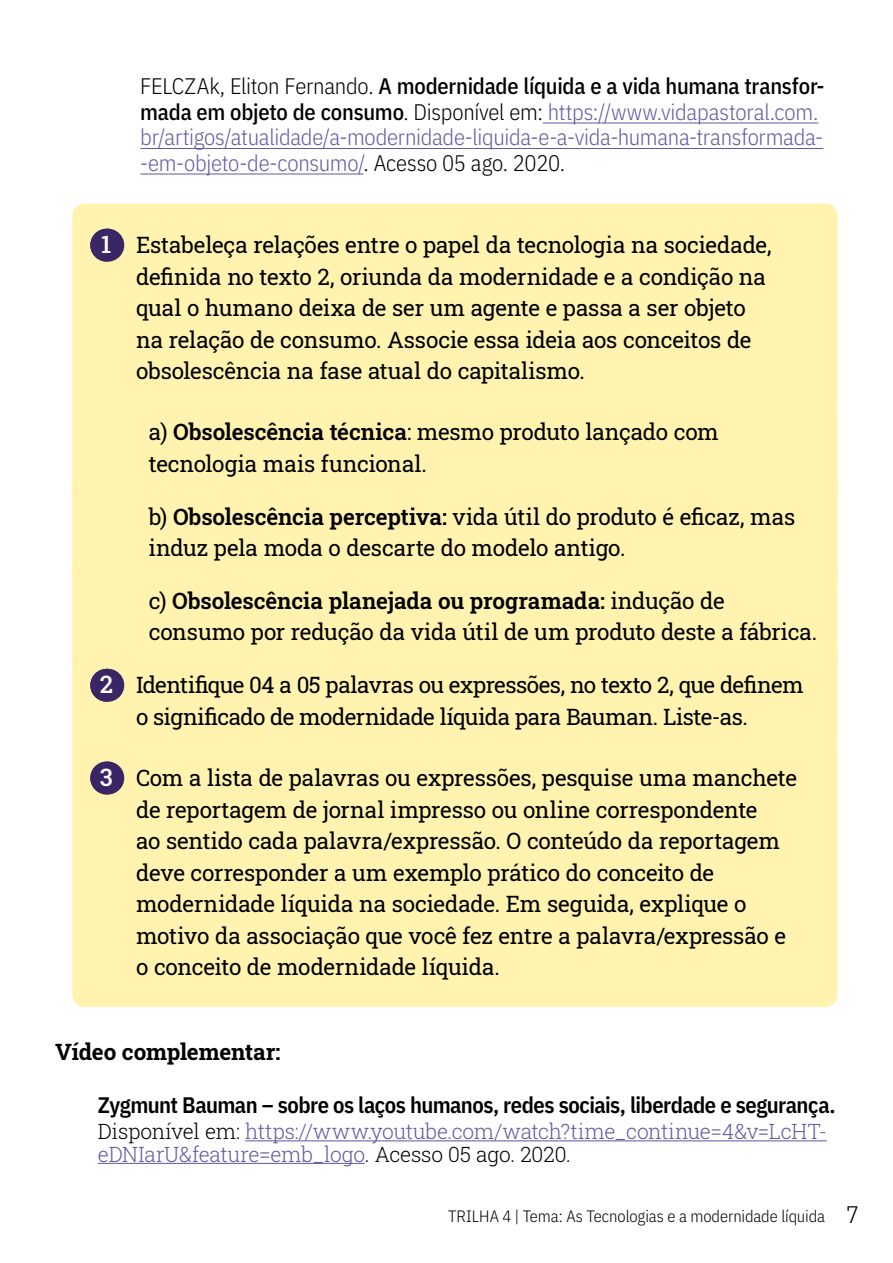
<style>
.page{position:relative;width:893px;height:1263px;background:#fff}
.page>*{position:absolute;margin:0;border:0;box-sizing:border-box;transform-origin:0 0}
._3_Quadro_copy_sem{font:22.5px/31.5px "Roboto Slab";letter-spacing:-.01em;color:#000}
.Referência{font:300 22.5px/25.5px "IBM Plex Sans Cond";letter-spacing:-.01em;color:#6658a3}
.Complementar_2{font:600 22.5px "IBM Plex Sans Cond";letter-spacing:-.025em;color:#000}
.Texto_normal{font:700 22.5px "Roboto Slab";letter-spacing:-.01em;color:#000}
.Complementar{font:300 21px/22.5px "Roboto Slab";letter-spacing:-.01em;color:#6658a3}
.t1{font:300 16.5px "IBM Plex Sans Cond";letter-spacing:-.005em;color:#000}
.s1{color:#000}
.s2{font-weight:500;color:#000}
.s3{font-weight:500;font-size:24px;color:#fff}
.s4{font-weight:600}
.s5{font-size:24px}
</style>
<div class="page">
<hr style="left:543px;top:122px;width:275px;height:1px;background:#6658a3">
<hr style="left:140px;top:148px;width:683px;height:1px;background:#6658a3">
<hr style="left:140px;top:173px;width:224px;height:1px;background:#6658a3">
<div style="left:72px;top:204px;width:766px;height:207px;background:#fff3af;border-radius:13px"></div>
<svg style="left:72px;top:229px;width:35px;height:33px"></svg>
<hr style="left:0;top:229px;width:1px;height:33px;background:#3a2664">
<hr style="left:107px;top:229px;width:1px;height:33px;background:#3a2664">
<div style="left:72px;top:391px;width:766px;height:113px;background:#fff3af;border-radius:13px"></div>
<div style="left:72px;top:475px;width:766px;height:113px;background:#fff3af;border-radius:13px"></div>
<div style="left:72px;top:559px;width:766px;height:113px;background:#fff3af;border-radius:13px"></div>
<div style="left:72px;top:644px;width:766px;height:113px;background:#fff3af;border-radius:13px"></div>
<svg style="left:72px;top:669px;width:35px;height:33px"></svg>
<hr style="left:0;top:669px;width:1px;height:33px;background:#3a2664">
<hr style="left:107px;top:669px;width:1px;height:33px;background:#3a2664">
<div style="left:72px;top:736px;width:766px;height:271px;background:#fff3af;border-radius:13px"></div>
<svg style="left:72px;top:761px;width:35px;height:33px"></svg>
<hr style="left:0;top:761px;width:1px;height:33px;background:#3a2664">
<hr style="left:107px;top:761px;width:1px;height:33px;background:#3a2664">
<hr style="left:245px;top:1140px;width:582px;height:1px;background:#6658a3">
<hr style="left:98px;top:1163px;width:267px;height:1px;background:#6658a3">
<p class="Referência" style="left:140px;top:71px;width:686px"><span class="s1">FELCZAk, Eliton Fernando.</span> <span class="s2">A modernidade líquida e a vida humana transfor&shy;mada em objeto de consumo</span><span class="s1">. Disponível em:</span> https://www.vidapastoral.com. br/artigos/atualidade/a-modernidade-liquida-e-a-vida-humana-transformada--em-objeto-de-consumo/<span class="s1">. Acesso 05 ago. 2020.</span></p>
<p class="_3_Quadro_copy_sem" style="left:136px;top:229px;width:637px;text-indent:-35px"><span class="s3">1</span> Estabeleça relações entre o papel da tecnologia na sociedade, definida no texto 2, oriunda da modernidade e a condição na qual o humano deixa de ser um agente e passa a ser objeto na relação de consumo. Associe essa ideia aos conceitos de obsolescência na fase atual do capitalismo.</p>
<p class="_3_Quadro_copy_sem" style="left:149px;top:416px;width:572px">a) <span class="s4">Obsolescência técnica</span>: mesmo produto lançado com tecnologia mais funcional.</p>
<p class="_3_Quadro_copy_sem" style="left:149px;top:500px;width:648px">b) <span class="s4">Obsolescência perceptiva:</span> vida útil do produto é eficaz, mas induz pela moda o descarte do modelo antigo.</p>
<p class="_3_Quadro_copy_sem" style="left:149px;top:584px;width:670px">c) <span class="s4">Obsolescência planejada ou programada:</span> indução de consumo por redução da vida útil de um produto deste a fábrica.</p>
<p class="_3_Quadro_copy_sem" style="left:136px;top:669px;width:669px;text-indent:-36px"><span class="s3">2</span> Identifique 04 a 05 palavras ou expressões, no texto 2, que definem o significado de modernidade líquida para Bauman. Liste-as.</p>
<p class="_3_Quadro_copy_sem" style="left:136px;top:761px;width:662px;text-indent:-36px"><span class="s3">3</span> Com a lista de palavras ou expressões, pesquise uma manchete de reportagem de jornal impresso ou online correspondente<br>ao sentido cada palavra/expressão. O conteúdo da reportagem deve corresponder a um exemplo prático do conceito de modernidade líquida na sociedade. Em seguida, explique o motivo da associação que você fez entre a palavra/expressão e o conceito de modernidade líquida.</p>
<p class="Texto_normal" style="left:55px;top:1036px;width:227px">Vídeo complementar:</p>
<p class="Complementar_2" style="left:98px;top:1087px;width:739px">Zygmunt Bauman – sobre os laços humanos, redes sociais, liberdade e segurança.</p>
<p class="Complementar" style="left:98px;top:1120px;width:731px"><span class="s1">Disponível em:</span> https://www.youtube.com/watch?time_continue=4&amp;v=LcHT&shy;eDNIarU&amp;feature=emb_logo<span class="s1">. Acesso 05 ago. 2020.</span></p>
<p class="t1" style="left:448px;top:1203px;width:413px">TRILHA 4 | Tema: As Tecnologias e a modernidade líquida <span class="s5">7</span></p>
</div>
